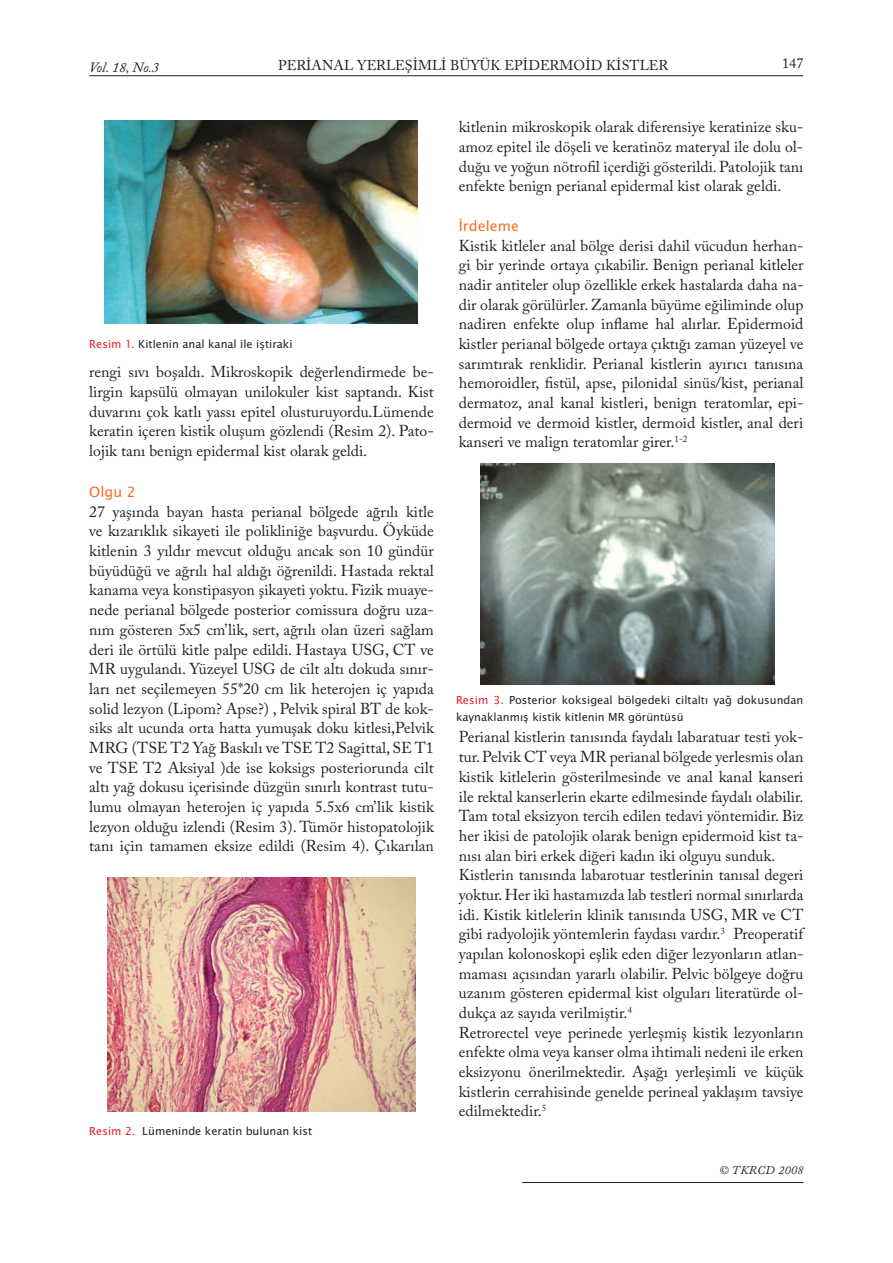
<style>
.page{position:relative;width:893px;height:1263px;background:#fff}
.page>*{position:absolute;margin:0;border:0;box-sizing:border-box;transform-origin:0 0}
.t1{font:15.75px/19.6px "Adobe Caslon Pro";color:#231f20;text-align:justify}
.t2{font:14.1px "Adobe Caslon Pro";letter-spacing:.01em;color:#231f20}
.t3{font:14.1px "Lucida Sans Unicode";letter-spacing:.005em;color:#f36f21}
.t4{font:italic 14.1px "Adobe Caslon Pro";letter-spacing:-.005em;color:#231f20}
.t5{font:italic 11.85px "Adobe Caslon Pro";letter-spacing:.04em;color:#231f20}
.t6{font:10.95px/17.2px "Lucida Sans Unicode";color:#231f20}
.s1{color:#ed1c24}
</style>
<div class="page">
<hr style="left:522px;top:1182px;width:281px;height:1px;background:#231f20">
<hr style="left:89px;top:75px;width:714px;height:1px;background:#231f20">
<img style="left:104px;top:121px;width:313px;height:202px">
<img style="left:108px;top:877px;width:307px;height:234px">
<img style="left:481px;top:463px;width:294px;height:221px">
<p class="t4" style="left:89px;top:62px;width:71px">Vol. 18, No.3</p>
<p class="t2" style="left:278px;top:59px;width:392px">PERİANAL YERLEŞİMLİ BÜYÜK EPİDERMOİD KİSTLER</p>
<p class="t2" style="left:782px;top:58px;width:23px">147</p>
<p class="t6" style="left:89px;top:336px;width:205px"><span class="s1">Resim 1.</span> Kitlenin anal kanal ile iştiraki</p>
<p class="t1" style="left:89px;top:364px;width:346px">rengi sıvı boşaldı. Mikroskopik değerlendirmede be&shy;lirgin kapsülü olmayan unilokuler kist saptandı. Kist duvarını çok katlı yassı epitel olusturuyordu.Lümende keratin içeren kistik oluşum gözlendi (Resim 2). Pato&shy;lojik tanı benign epidermal kist olarak geldi.</p>
<p class="t3" style="left:89px;top:486px;width:48px">Olgu 2</p>
<p class="t1" style="left:89px;top:503px;width:346px">27 yaşında bayan hasta perianal bölgede ağrılı kitle ve kızarıklık sikayeti ile polikliniğe başvurdu. Öyküde kitlenin 3 yıldır mevcut olduğu ancak son 10 gündür büyüdüğü ve ağrılı hal aldığı öğrenildi. Hastada rektal kanama veya konstipasyon şikayeti yoktu. Fizik muaye&shy;nede perianal bölgede posterior comissura doğru uza&shy;nım gösteren 5x5 cm’lik, sert, ağrılı olan üzeri sağlam deri ile örtülü kitle palpe edildi. Hastaya USG, CT ve MR uygulandı. Yüzeyel USG de cilt altı dokuda sınır&shy;ları net seçilemeyen 55*20 cm lik heterojen iç yapıda solid lezyon (Lipom? Apse?) , Pelvik spiral BT de kok&shy;siks alt ucunda orta hatta yumuşak doku kitlesi,Pelvik MRG (TSE T2 Yağ Baskılı ve TSE T2 Sagittal, SE T1 ve TSE T2 Aksiyal )de ise koksigs posteriorunda cilt altı yağ dokusu içerisinde düzgün sınırlı kontrast tutu&shy;lumu olmayan heterojen iç yapıda 5.5x6 cm’lik kistik lezyon olduğu izlendi (Resim 3). Tümör histopatolojik tanı için tamamen eksize edildi (Resim 4). Çıkarılan</p>
<p class="t6" style="left:89px;top:1124px;width:224px"><span class="s1">Resim 2.</span> Lümeninde keratin bulunan kist</p>
<p class="t1" style="left:459px;top:119px;width:346px">kitlenin mikroskopik olarak diferensiye keratinize sku&shy;amoz epitel ile döşeli ve keratinöz materyal ile dolu ol&shy;duğu ve yoğun nötrofil içerdiği gösterildi. Patolojik tanı enfekte benign perianal epidermal kist olarak geldi.</p>
<p class="t3" style="left:459px;top:220px;width:62px">İrdeleme</p>
<p class="t1" style="left:459px;top:237px;width:346px">Kistik kitleler anal bölge derisi dahil vücudun herhan&shy;gi bir yerinde ortaya çıkabilir. Benign perianal kitleler nadir antiteler olup özellikle erkek hastalarda daha na&shy;dir olarak görülürler. Zamanla büyüme eğiliminde olup nadiren enfekte olup inflame hal alırlar. Epidermoid kistler perianal bölgede ortaya çıktığı zaman yüzeyel ve sarımtırak renklidir. Perianal kistlerin ayırıcı tanısına hemoroidler, fistül, apse, pilonidal sinüs/kist, perianal dermatoz, anal kanal kistleri, benign teratomlar, epi&shy;dermoid ve dermoid kistler, dermoid kistler, anal deri kanseri ve malign teratomlar girer.<sup>1-2</sup></p>
<p class="t6" style="left:456px;top:692px;width:349px"><span class="s1">Resim 3.</span> Posterior koksigeal bölgedeki ciltaltı yağ dokusundan kaynaklanmış kistik kitlenin MR görüntüsü</p>
<p class="t1" style="left:459px;top:729px;width:346px;text-align:left">Perianal kistlerin tanısında faydalı labaratuar testi yok&shy;tur. Pelvik CT veya MR perianal bölgede yerlesmis olan kistik kitlelerin gösterilmesinde ve anal kanal kanseri ile rektal kanserlerin ekarte edilmesinde faydalı olabilir.<br>Tam total eksizyon tercih edilen tedavi yöntemidir. Biz her ikisi de patolojik olarak benign epidermoid kist ta&shy;nısı alan biri erkek diğeri kadın iki olguyu sunduk.<br>Kistlerin tanısında labarotuar testlerinin tanısal degeri yoktur. Her iki hastamızda lab testleri normal sınırlarda idi. Kistik kitlelerin klinik tanısında USG, MR ve CT gibi radyolojik yöntemlerin faydası vardır.<sup>3</sup> Preoperatif yapılan kolonoskopi eşlik eden diğer lezyonların atlan&shy;maması açısından yararlı olabilir. Pelvic bölgeye doğru uzanım gösteren epidermal kist olguları literatürde ol&shy;dukça az sayıda verilmiştir.<sup>4<br></sup>Retrorectel veye perinede yerleşmiş kistik lezyonların enfekte olma veya kanser olma ihtimali nedeni ile erken eksizyonu önerilmektedir. Aşağı yerleşimli ve küçük kistlerin cerrahisinde genelde perineal yaklaşım tavsiye edilmektedir.<sup>5</sup></p>
<p class="t5" style="left:720px;top:1166px;width:85px">© TKRCD 2008</p>
</div>
